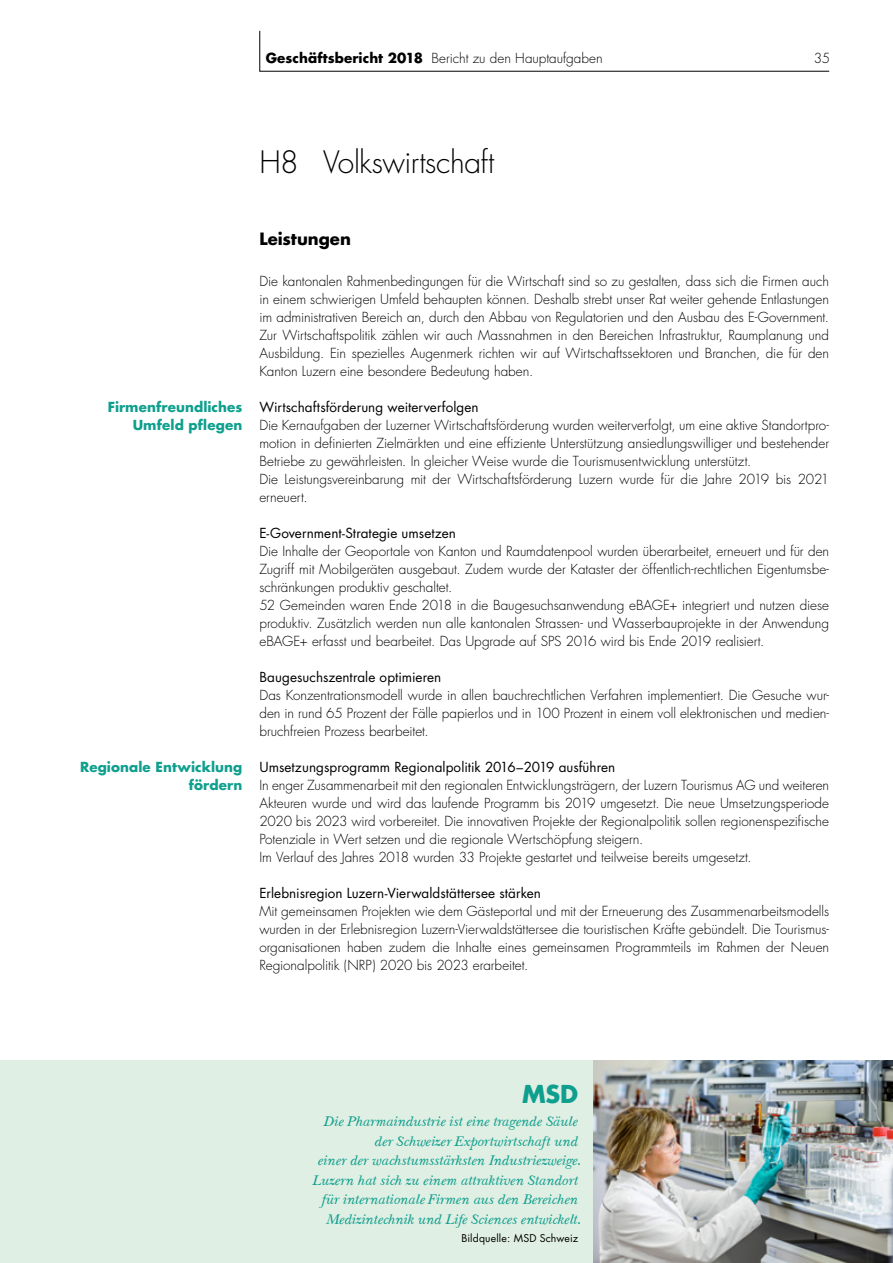
<style>
.page{position:relative;width:893px;height:1263px;background:#fff}
.page>*{position:absolute;margin:0;border:0;box-sizing:border-box;transform-origin:0 0}
.t1{font:300 30px "Futura Luzern";letter-spacing:-.015em;color:#000}
.t2{font:700 24px "Futura Luzern";color:#0f9f8e}
.t3{font:700 16.5px "Futura Luzern";color:#000}
.t4{font:italic 15px/19.5px "New Baskerville";letter-spacing:.005em;color:#0f9f8e;text-align:right}
.t5{font:300 13.5px/18px "Futura Luzern";letter-spacing:-.005em;color:#000;text-align:justify}
.t6{font:13.5px "Futura Luzern";letter-spacing:.005em;color:#000}
.t7{font:700 13.5px/18px "Futura Luzern";letter-spacing:.005em;color:#0f9f8e;text-align:right}
.t8{font:10.5px "Futura Luzern";letter-spacing:.015em;color:#000}
.s1{font-weight:700}
</style>
<div class="page">
<div style="left:0;top:1060px;width:893px;height:203px;background:#e0efe3"></div>
<img style="left:594px;top:1060px;width:299px;height:203px">
<svg style="left:259px;top:30px;width:571px;height:42px"></svg>
<p class="t5" style="left:266px;top:50px;width:338px"><span class="s1">Geschäftsbericht 2018</span> Bericht zu den Hauptaufgaben</p>
<p class="t5" style="left:814px;top:50px;width:18px">35</p>
<h1 class="t1" style="left:259px;top:144px;width:237px">H8 Volkswirtschaft</h1>
<p class="t7" style="left:108px;top:398px;width:136px">Firmenfreundliches<br>Umfeld pflegen</p>
<p class="t7" style="left:80px;top:758px;width:164px">Regionale Entwicklung fördern</p>
<p class="t3" style="left:259px;top:228px;width:93px">Leistungen</p>
<p class="t5" style="left:259px;top:273px;width:571px">Die kantonalen Rahmenbedingungen für die Wirtschaft sind so zu gestalten, dass sich die Firmen auch in einem schwierigen Umfeld behaupten können. Deshalb strebt unser Rat weiter gehende Entlastungen im administrativen Bereich an, durch den Abbau von Regulatorien und den Ausbau des E-Government.<br>Zur Wirtschaftspolitik zählen wir auch Massnahmen in den Bereichen Infrastruktur, Raumplanung und Ausbildung. Ein spezielles Augenmerk richten wir auf Wirtschaftssektoren und Branchen, die für den Kanton Luzern eine besondere Bedeutung haben.</p>
<p class="t6" style="left:259px;top:399px;width:221px">Wirtschaftsförderung weiterverfolgen</p>
<p class="t5" style="left:259px;top:417px;width:571px;text-align:left">Die Kernaufgaben der Luzerner Wirtschaftsförderung wurden weiterverfolgt, um eine aktive Standortpro&shy;motion in definierten Zielmärkten und eine effiziente Unterstützung ansiedlungswilliger und bestehender Betriebe zu gewährleisten. In gleicher Weise wurde die Tourismusentwicklung unterstützt.<br>Die Leistungsvereinbarung mit der Wirtschaftsförderung Luzern wurde für die Jahre 2019 bis 2021 erneuert.</p>
<p class="t6" style="left:259px;top:525px;width:198px">E-Government-Strategie umsetzen</p>
<p class="t5" style="left:259px;top:543px;width:571px;text-align:left">Die Inhalte der Geoportale von Kanton und Raumdatenpool wurden überarbeitet, erneuert und für den Zugriff mit Mobilgeräten ausgebaut. Zudem wurde der Kataster der öffentlich-rechtlichen Eigentumsbe&shy;schränkungen produktiv geschaltet.<br>52 Gemeinden waren Ende 2018 in die Baugesuchsanwendung eBAGE+ integriert und nutzen diese produktiv. Zusätzlich werden nun alle kantonalen Strassen- und Wasserbauprojekte in der Anwendung eBAGE+ erfasst und bearbeitet. Das Upgrade auf SPS 2016 wird bis Ende 2019 realisiert.</p>
<p class="t6" style="left:259px;top:669px;width:183px">Baugesuchszentrale optimieren</p>
<p class="t5" style="left:259px;top:687px;width:571px">Das Konzentrationsmodell wurde in allen bauchrechtlichen Verfahren implementiert. Die Gesuche wur&shy;den in rund 65 Prozent der Fälle papierlos und in 100 Prozent in einem voll elektronischen und medien&shy;bruchfreien Prozess bearbeitet.</p>
<p class="t6" style="left:259px;top:759px;width:357px">Umsetzungsprogramm Regionalpolitik 2016–2019 ausführen</p>
<p class="t5" style="left:259px;top:777px;width:571px;text-align:left">In enger Zusammenarbeit mit den regionalen Entwicklungsträgern, der Luzern Tourismus AG und weiteren Akteuren wurde und wird das laufende Programm bis 2019 umgesetzt. Die neue Umsetzungsperiode 2020 bis 2023 wird vorbereitet. Die innovativen Projekte der Regionalpolitik sollen regionenspezifische Potenziale in Wert setzen und die regionale Wertschöpfung steigern.<br>Im Verlauf des Jahres 2018 wurden 33 Projekte gestartet und teilweise bereits umgesetzt.</p>
<p class="t6" style="left:259px;top:885px;width:283px">Erlebnisregion Luzern-Vierwaldstättersee stärken</p>
<p class="t5" style="left:259px;top:903px;width:571px">Mit gemeinsamen Projekten wie dem Gästeportal und mit der Erneuerung des Zusammenarbeitsmodells wurden in der Erlebnisregion Luzern-Vierwaldstättersee die touristischen Kräfte gebündelt. Die Tourismus&shy;organisationen haben zudem die Inhalte eines gemeinsamen Programmteils im Rahmen der Neuen Regionalpolitik (NRP) 2020 bis 2023 erarbeitet.</p>
<h2 class="t2" style="left:522px;top:1078px;width:58px">MSD</h2>
<p class="t4" style="left:312px;top:1112px;width:271px">Die Pharmaindustrie ist eine tragende Säule der Schweizer Exportwirtschaft und<br>einer der wachstumsstärksten Industriezweige.<br>Luzern hat sich zu einem attraktiven Standort für internationale Firmen aus den Bereichen Medizintechnik und Life Sciences entwickelt.</p>
<p class="t8" style="left:461px;top:1231px;width:118px">Bildquelle: MSD Schweiz</p>
</div>
